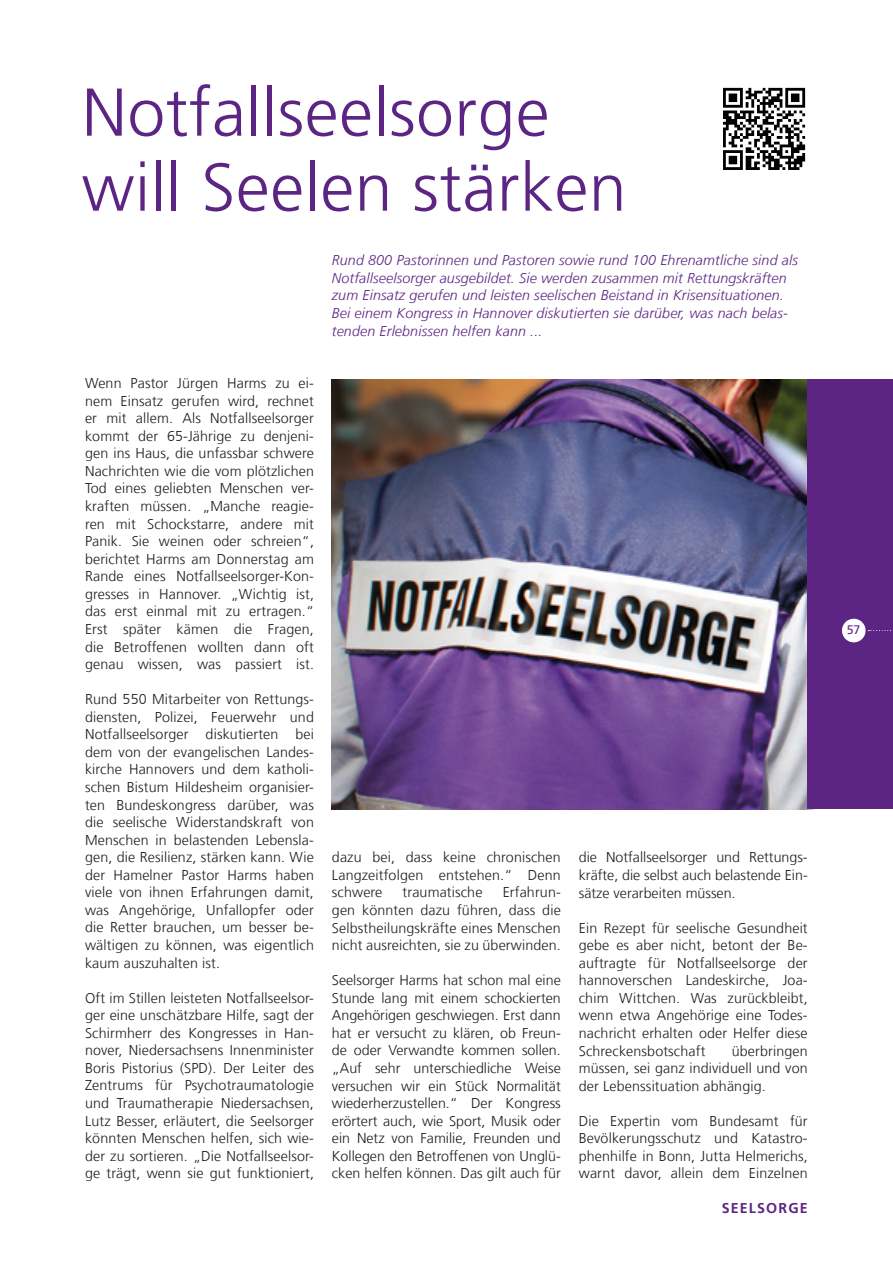
<style>
.page{position:relative;width:893px;height:1263px;background:#fff}
.page>*{position:absolute;margin:0;border:0;box-sizing:border-box;transform-origin:0 0}
.t1{font:300 67.5px/75px "Frutiger LT Com";letter-spacing:.01em;color:#5c2583}
.t2{font:300 14.25px/17.5px "Frutiger LT Com";letter-spacing:.01em;color:#1d1d1b;text-align:justify}
.t3{font:italic 300 14.25px/17.5px "Frutiger LT Com";letter-spacing:.01em;color:#5c2583}
.t4{font:700 14.25px "Frutiger LT Com";letter-spacing:.08em;color:#5c2583}
.t5{font:12.3px "Frutiger LT Com";color:#5c2583}
</style>
<div class="page">
<img style="left:332px;top:379px;width:476px;height:430px">
<div style="left:808px;top:379px;width:85px;height:430px;background:#5c2583"></div>
<svg style="left:868px;top:630px;width:23px;height:1px"></svg>
<div style="left:842px;top:619px;width:24px;height:23px;background:#fff;border-radius:50%"></div>
<svg style="left:723px;top:87px;width:83px;height:75px"></svg>
<svg style="left:723px;top:88px;width:82px;height:82px"></svg>
<h1 class="t1" style="left:82px;top:75px;width:546px">Notfallseelsorge will Seelen stärken</h1>
<p class="t2" style="left:85px;top:375px;width:230px">Wenn Pastor Jürgen Harms zu ei&shy;nem Einsatz gerufen wird, rechnet er mit allem. Als Notfallseelsorger kommt der 65-Jährige zu denjeni&shy;gen ins Haus, die unfassbar schwere Nachrichten wie die vom plötzlichen Tod eines geliebten Menschen ver&shy;kraften müssen. „Manche reagie&shy;ren mit Schockstarre, andere mit Panik. Sie weinen oder schreien“, berichtet Harms am Donnerstag am Rande eines Notfallseelsorger-Kon&shy;gresses in Hannover. „Wichtig ist, das erst einmal mit zu ertragen.“ Erst später kämen die Fragen, die Betroffenen wollten dann oft genau wissen, was passiert ist.</p>
<p class="t2" style="left:85px;top:691px;width:230px">Rund 550 Mitarbeiter von Rettungs&shy;diensten, Polizei, Feuerwehr und Notfallseelsorger diskutierten bei dem von der evangelischen Landes&shy;kirche Hannovers und dem katholi&shy;schen Bistum Hildesheim organisier&shy;ten Bundeskongress darüber, was die seelische Widerstandskraft von Menschen in belastenden Lebensla&shy;gen, die Resilienz, stärken kann. Wie der Hamelner Pastor Harms haben viele von ihnen Erfahrungen damit, was Angehörige, Unfallopfer oder die Retter brauchen, um besser be&shy;wältigen zu können, was eigentlich kaum auszuhalten ist.</p>
<p class="t2" style="left:85px;top:989px;width:230px">Oft im Stillen leisteten Notfallseelsor&shy;ger eine unschätzbare Hilfe, sagt der Schirmherr des Kongresses in Han&shy;nover, Niedersachsens Innenminister Boris Pistorius (SPD). Der Leiter des Zentrums für Psychotraumatologie und Traumatherapie Niedersachsen, Lutz Besser, erläutert, die Seelsorger könnten Menschen helfen, sich wie&shy;der zu sortieren. „Die Notfallseelsor&shy;ge trägt, wenn sie gut funktioniert,</p>
<p class="t3" style="left:332px;top:252px;width:468px">Rund 800 Pastorinnen und Pastoren sowie rund 100 Ehrenamtliche sind als Notfallseelsorger ausgebildet. Sie werden zusammen mit Rettungskräften zum Einsatz gerufen und leisten seelischen Beistand in Krisensituationen.<br>Bei einem Kongress in Hannover diskutierten sie darüber, was nach belas&shy;tenden Erlebnissen helfen kann ...</p>
<p class="t2" style="left:332px;top:849px;width:230px">dazu bei, dass keine chronischen Langzeitfolgen entstehen.“ Denn schwere</p>
<p class="t2" style="left:332px;top:884px;width:230px;text-indent:171px">Erfahrun&shy;gen könnten dazu führen, dass die Selbstheilungskräfte eines Menschen nicht ausreichten, sie zu überwinden.</p>
<p class="t2" style="left:332px;top:972px;width:230px">Seelsorger Harms hat schon mal eine Stunde lang mit einem schockierten Angehörigen geschwiegen. Erst dann hat er versucht zu klären, ob Freun&shy;de oder Verwandte kommen sollen. „Auf sehr unterschiedliche Weise versuchen wir ein Stück Normalität wiederherzustellen.“ Der Kongress erörtert auch, wie Sport, Musik oder ein Netz von Familie, Freunden und Kollegen den Betroffenen von Unglü&shy;cken helfen können. Das gilt auch für</p>
<p class="t2" style="left:403px;top:884px;width:81px">traumatische</p>
<p class="t2" style="left:579px;top:849px;width:230px">die Notfallseelsorger und Rettungs&shy;kräfte, die selbst auch belastende Ein&shy;sätze verarbeiten müssen.</p>
<p class="t2" style="left:579px;top:919px;width:230px">Ein Rezept für seelische Gesundheit gebe es aber nicht, betont der Be&shy;auftragte für Notfallseelsorge der hannoverschen Landeskirche, Joa&shy;chim Wittchen. Was zurückbleibt, wenn etwa Angehörige eine Todes&shy;nachricht erhalten oder Helfer diese Schreckensbotschaft</p>
<p class="t2" style="left:579px;top:1042px;width:230px;text-indent:153px">überbringen müssen, sei ganz individuell und von der Lebenssituation abhängig.</p>
<p class="t2" style="left:579px;top:1112px;width:230px">Die Expertin vom Bundesamt für Bevölkerungsschutz und Katastro&shy;phenhilfe in Bonn, Jutta Helmerichs, warnt davor, allein dem Einzelnen</p>
<p class="t4" style="left:722px;top:1200px;width:87px">SEELSORGE</p>
<p class="t5" style="left:847px;top:623px;width:15px">57</p>
</div>
